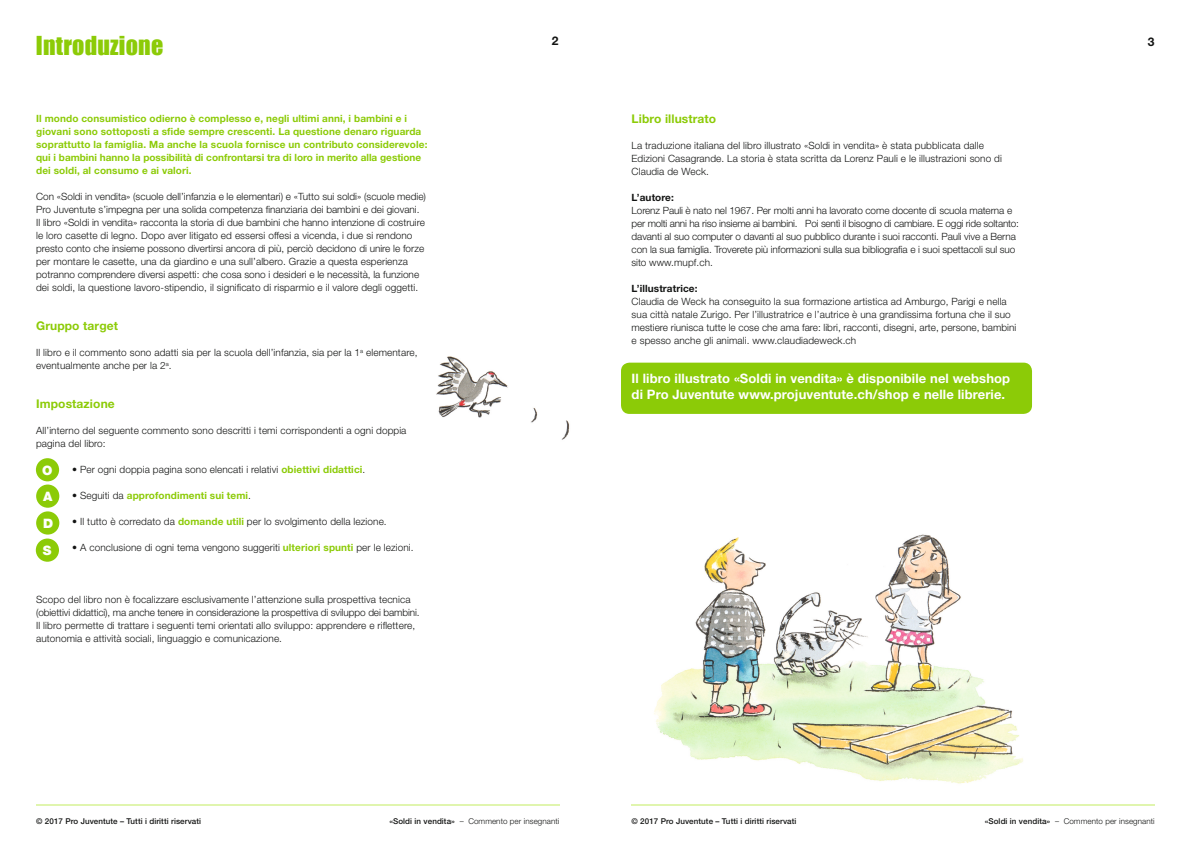
<style>
.page{position:relative;width:1191px;height:842px;background:#fff}
.page>*{position:absolute;margin:0;border:0;box-sizing:border-box;transform-origin:0 0}
.t1{font:24px "Impact";letter-spacing:.01em;color:#8ccb07}
.t2{font:700 13px/16px "Helvetica Neue";letter-spacing:.01em;color:#fff}
.t3{font:900 13px/26.9px "Helvetica Neue LT";color:#fff}
.t4{font:700 12px "Helvetica Neue";letter-spacing:.01em;color:#8ccb07}
.t5{font:700 12px "Helvetica Neue";color:#131413}
.t6{font:300 10px/13px "Helvetica Neue";letter-spacing:.01em;color:#131413}
.t7{font:700 10px/13px "Helvetica Neue";letter-spacing:.01em;color:#8ccb07}
.t8{font:300 10px/13px "Helvetica Neue";letter-spacing:-.01em;color:#131413}
.t9{font:700 10px "Helvetica Neue";letter-spacing:.01em;color:#131413}
.t10{font:500 8px "Helvetica Neue";letter-spacing:.01em;color:#131413}
.t11{font:300 8px "Helvetica Neue";letter-spacing:.01em;color:#131413}
.s1{font-weight:700;color:#8ccb07}
.s2{font-weight:300;color:#131413}
.s3{font-weight:500}
</style>
<div class="page">
<img style="left:436px;top:356px;width:134px;height:84px">
<hr style="left:36px;top:805px;width:523px;height:1px;background:#e0f5ae">
<div style="left:36px;top:458px;width:23px;height:23px;background:#8ccb07;border-radius:50%"></div>
<div style="left:36px;top:511px;width:23px;height:24px;background:#8ccb07;border-radius:50%"></div>
<div style="left:36px;top:538px;width:23px;height:24px;background:#8ccb07;border-radius:50%"></div>
<div style="left:36px;top:484px;width:23px;height:24px;background:#8ccb07;border-radius:50%"></div>
<hr style="left:631px;top:805px;width:523px;height:1px;background:#e0f5ae">
<div style="left:621px;top:363px;width:411px;height:51px;background:#8ccb07;border-radius:9px"></div>
<img style="left:654px;top:534px;width:369px;height:250px">
<h1 class="t1" style="left:36px;top:27px;width:129px">Introduzione</h1>
<p class="t7" style="left:36px;top:112px;width:393px">Il mondo consumistico odierno è complesso e, negli ultimi anni, i bambini e i giovani sono sottoposti a sfide sempre crescenti. La questione denaro riguarda soprattutto la famiglia. Ma anche la scuola fornisce un contributo considerevole: qui i bambini hanno la possibilità di confrontarsi tra di loro in merito alla gestione dei soldi, al consumo e ai valori.</p>
<p class="t6" style="left:36px;top:190px;width:391px">Con «Soldi in vendita» (scuole dell’infanzia e le elementari) e «Tutto sui soldi» (scuole medie)<br>Pro Juventute s’impegna per una solida competenza finanziaria dei bambini e dei giovani.<br>Il libro «Soldi in vendita» racconta la storia di due bambini che hanno intenzione di costruire le loro casette di legno. Dopo aver litigato ed essersi offesi a vicenda, i due si rendono presto conto che insieme possono divertirsi ancora di più, perciò decidono di unire le forze per montare le casette, una da giardino e una sull’albero. Grazie a questa esperienza potranno comprendere diversi aspetti: che cosa sono i desideri e le necessità, la funzione dei soldi, la questione lavoro-stipendio, il significato di risparmio e il valore degli oggetti.</p>
<p class="t4" style="left:36px;top:318px;width:83px">Gruppo target</p>
<p class="t6" style="left:36px;top:346px;width:383px">Il libro e il commento sono adatti sia per la scuola dell’infanzia, sia per la 1<sup>a</sup> elementare, eventualmente anche per la 2<sup>a</sup>.</p>
<p class="t4" style="left:36px;top:396px;width:80px">Impostazione</p>
<p class="t6" style="left:36px;top:424px;width:372px">All’interno del seguente commento sono descritti i temi corrispondenti a ogni doppia pagina del libro:</p>
<p class="t6" style="left:72px;top:463px;width:295px">• Per ogni doppia pagina sono elencati i relativi <span class="s1">obiettivi didattici</span>.</p>
<p class="t7" style="left:72px;top:489px;width:180px"><span class="s2">• Seguiti da</span> approfondimenti sui temi<span class="s2">.</span></p>
<p class="t6" style="left:72px;top:515px;width:316px">• Il tutto è corredato da <span class="s1">domande utili</span> per lo svolgimento della lezione.</p>
<p class="t6" style="left:72px;top:541px;width:343px">• A conclusione di ogni tema vengono suggeriti <span class="s1">ulteriori spunti</span> per le lezioni.</p>
<h2 class="t3" style="left:42px;top:456px;width:12px">O</h2>
<h2 class="t3" style="left:43px;top:483px;width:11px">A</h2>
<h2 class="t3" style="left:43px;top:510px;width:12px">D<br>S</h2>
<p class="t6" style="left:36px;top:593px;width:385px">Scopo del libro non è focalizzare esclusivamente l’attenzione sulla prospettiva tecnica (obiettivi didattici), ma anche tenere in considerazione la prospettiva di sviluppo dei bambini.<br>Il libro permette di trattare i seguenti temi orientati allo sviluppo: apprendere e riflettere, autonomia e attività sociali, linguaggio e comunicazione.</p>
<p class="t5" style="left:552px;top:34px;width:8px">2</p>
<p class="t5" style="left:1147px;top:34px;width:8px">3</p>
<p class="t4" style="left:631px;top:111px;width:86px">Libro illustrato</p>
<p class="t6" style="left:631px;top:138px;width:372px">La traduzione italiana del libro illustrato «Soldi in vendita» è stata pubblicata dalle<br>Edizioni Casagrande. La storia è stata scritta da Lorenz Pauli e le illustrazioni sono di<br>Claudia de Weck.</p>
<p class="t9" style="left:631px;top:191px;width:44px">L’autore:</p>
<p class="t8" style="left:631px;top:203px;width:389px">Lorenz Pauli è nato nel 1967. Per molti anni ha lavorato come docente di scuola materna e per molti anni ha riso insieme ai bambini. Poi sentì il bisogno di cambiare. E oggi ride soltanto: davanti al suo computer o davanti al suo pubblico durante i suoi racconti. Pauli vive a Berna con la sua famiglia. Troverete più informazioni sulla sua bibliografia e i suoi spettacoli sul suo sito www.mupf.ch.</p>
<p class="t9" style="left:631px;top:282px;width:67px">L’illustratrice:</p>
<p class="t6" style="left:631px;top:294px;width:386px">Claudia de Weck ha conseguito la sua formazione artistica ad Amburgo, Parigi e nella sua città natale Zurigo. Per l’illustratrice e l’autrice è una grandissima fortuna che il suo mestiere riunisca tutte le cose che ama fare: libri, racconti, disegni, arte, persone, bambini e spesso anche gli animali. www.claudiadeweck.ch</p>
<h2 class="t2" style="left:631px;top:370px;width:380px">Il libro illustrato «Soldi in vendita» è disponibile nel webshop di Pro Juventute www.projuventute.ch/shop e nelle librerie.</h2>
<p class="t10" style="left:36px;top:816px;width:166px">© 2017 Pro Juventute – Tutti i diritti riservati</p>
<p class="t11" style="left:389px;top:816px;width:171px"><span class="s3">«Soldi in vendita»</span> – Commento per insegnanti</p>
<p class="t10" style="left:631px;top:816px;width:166px">© 2017 Pro Juventute – Tutti i diritti riservati</p>
<p class="t11" style="left:984px;top:816px;width:171px"><span class="s3">«Soldi in vendita»</span> – Commento per insegnanti</p>
</div>
